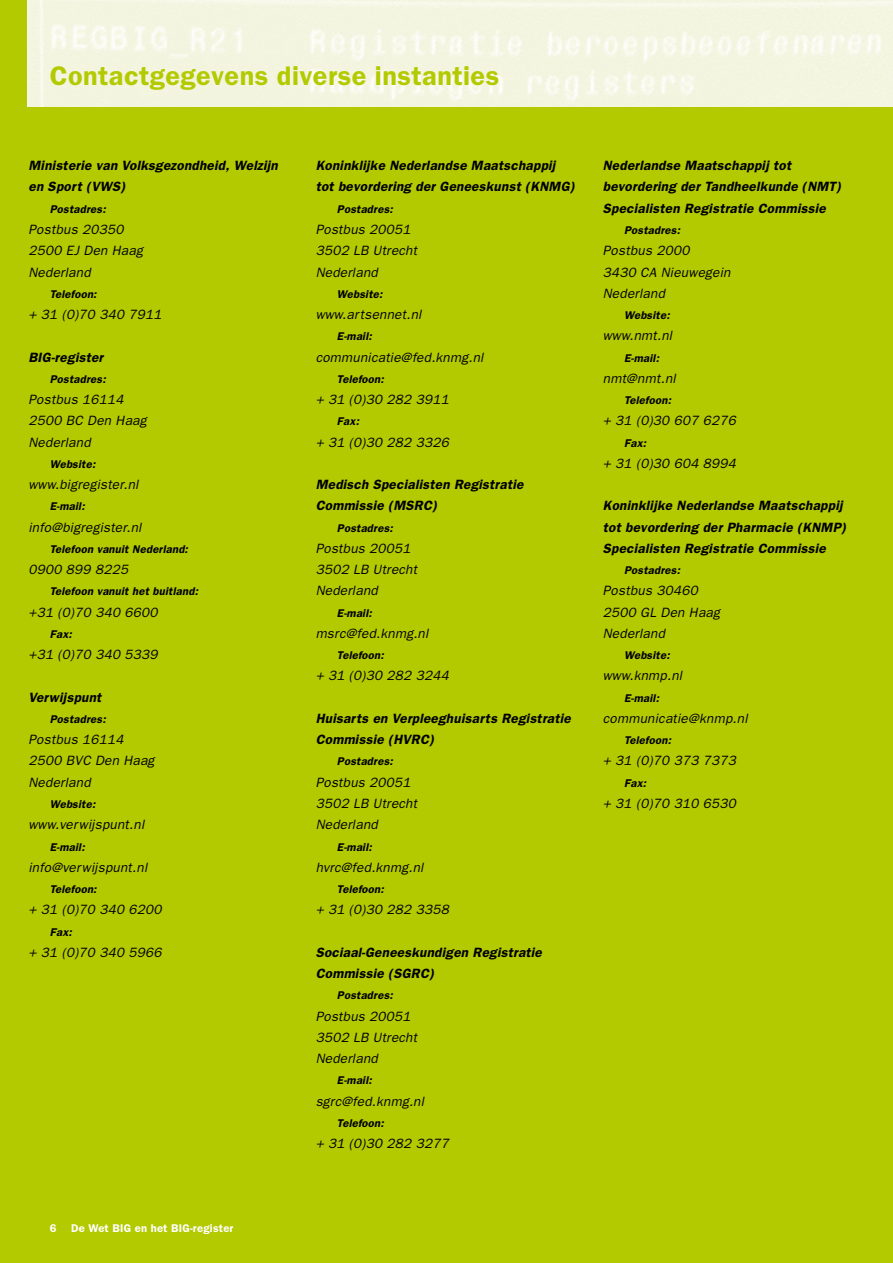
<style>
.page{position:relative;width:893px;height:1263px;background:#fff}
.page>*{position:absolute;margin:0;border:0;box-sizing:border-box;transform-origin:0 0}
.t1{font:600 27px "Franklin Gothic";letter-spacing:.02em;color:#b3ca00}
.t2{font:italic 13.5px/21.3px "Franklin Gothic";letter-spacing:.02em;color:#000}
.t3{font:italic 600 13.5px/21.3px "Franklin Gothic";letter-spacing:.02em;color:#000}
.t4{font:italic 600 11.25px "Franklin Gothic";letter-spacing:.02em;color:#000}
.t5{font:600 11.25px "Franklin Gothic";letter-spacing:.02em;color:#fff}
</style>
<div class="page">
<div style="left:0;top:0;width:892px;height:1263px;background:#b3ca00"></div>
<img style="left:27px;top:0;width:865px;height:106px">
<h1 class="t1" style="left:50px;top:66px;width:451px">Contactgegevens diverse instanties</h1>
<p class="t3" style="left:28px;top:156px;width:251px">Ministerie van Volksgezondheid, Welzijn en Sport (VWS)</p>
<p class="t4" style="left:50px;top:205px;width:58px">Postadres:</p>
<p class="t2" style="left:28px;top:220px;width:116px">Postbus 20350<br>2500 EJ Den Haag<br>Nederland</p>
<p class="t4" style="left:50px;top:290px;width:48px">Telefoon:</p>
<p class="t2" style="left:28px;top:305px;width:135px">+ 31 (0)70 340 7911</p>
<p class="t3" style="left:28px;top:348px;width:76px">BIG-register</p>
<p class="t4" style="left:50px;top:375px;width:58px">Postadres:</p>
<p class="t2" style="left:28px;top:390px;width:120px">Postbus 16114<br>2500 BC Den Haag<br>Nederland</p>
<p class="t4" style="left:50px;top:460px;width:47px">Website:</p>
<p class="t2" style="left:28px;top:475px;width:111px">www.bigregister.nl</p>
<p class="t4" style="left:50px;top:502px;width:36px">E-mail:</p>
<p class="t2" style="left:28px;top:518px;width:114px">info@bigregister.nl</p>
<p class="t4" style="left:50px;top:545px;width:140px">Telefoon vanuit Nederland:</p>
<p class="t2" style="left:28px;top:560px;width:101px">0900 899 8225</p>
<p class="t4" style="left:50px;top:587px;width:150px">Telefoon vanuit het buitland:</p>
<p class="t2" style="left:28px;top:603px;width:131px">+31 (0)70 340 6600</p>
<p class="t4" style="left:50px;top:630px;width:24px">Fax:</p>
<p class="t2" style="left:28px;top:645px;width:131px">+31 (0)70 340 5339</p>
<p class="t3" style="left:28px;top:688px;width:74px">Verwijspunt</p>
<p class="t4" style="left:50px;top:715px;width:58px">Postadres:</p>
<p class="t2" style="left:28px;top:730px;width:127px">Postbus 16114<br>2500 BVC Den Haag<br>Nederland</p>
<p class="t4" style="left:50px;top:800px;width:47px">Website:</p>
<p class="t2" style="left:28px;top:815px;width:117px">www.verwijspunt.nl</p>
<p class="t4" style="left:50px;top:843px;width:36px">E-mail:</p>
<p class="t2" style="left:28px;top:858px;width:120px">info@verwijspunt.nl</p>
<p class="t4" style="left:50px;top:885px;width:48px">Telefoon:</p>
<p class="t2" style="left:28px;top:900px;width:135px">+ 31 (0)70 340 6200</p>
<p class="t4" style="left:50px;top:928px;width:24px">Fax:</p>
<p class="t2" style="left:28px;top:943px;width:135px">+ 31 (0)70 340 5966</p>
<p class="t3" style="left:315px;top:156px;width:261px">Koninklijke Nederlandse Maatschappij tot bevordering der Geneeskunst (KNMG)</p>
<p class="t4" style="left:337px;top:205px;width:58px">Postadres:</p>
<p class="t2" style="left:315px;top:220px;width:103px">Postbus 20051<br>3502 LB Utrecht<br>Nederland</p>
<p class="t4" style="left:337px;top:290px;width:47px">Website:</p>
<p class="t2" style="left:315px;top:305px;width:107px">www.artsennet.nl</p>
<p class="t4" style="left:337px;top:332px;width:36px">E-mail:</p>
<p class="t2" style="left:315px;top:348px;width:169px">communicatie@fed.knmg.nl</p>
<p class="t4" style="left:337px;top:375px;width:48px">Telefoon:</p>
<p class="t2" style="left:315px;top:390px;width:135px">+ 31 (0)30 282 3911</p>
<p class="t4" style="left:337px;top:417px;width:24px">Fax:</p>
<p class="t2" style="left:315px;top:433px;width:135px">+ 31 (0)30 282 3326</p>
<p class="t3" style="left:315px;top:475px;width:209px">Medisch Specialisten Registratie<br>Commissie (MSRC)</p>
<p class="t4" style="left:337px;top:524px;width:58px">Postadres:</p>
<p class="t2" style="left:315px;top:539px;width:103px">Postbus 20051<br>3502 LB Utrecht<br>Nederland</p>
<p class="t4" style="left:337px;top:609px;width:36px">E-mail:</p>
<p class="t2" style="left:315px;top:624px;width:114px">msrc@fed.knmg.nl</p>
<p class="t4" style="left:337px;top:651px;width:48px">Telefoon:</p>
<p class="t2" style="left:315px;top:667px;width:135px">+ 31 (0)30 282 3244</p>
<p class="t3" style="left:315px;top:709px;width:257px">Huisarts en Verpleeghuisarts Registratie<br>Commissie (HVRC)</p>
<p class="t4" style="left:337px;top:757px;width:58px">Postadres:</p>
<p class="t2" style="left:315px;top:773px;width:103px">Postbus 20051<br>3502 LB Utrecht<br>Nederland</p>
<p class="t4" style="left:337px;top:843px;width:36px">E-mail:</p>
<p class="t2" style="left:315px;top:858px;width:109px">hvrc@fed.knmg.nl</p>
<p class="t4" style="left:337px;top:885px;width:48px">Telefoon:</p>
<p class="t2" style="left:315px;top:900px;width:135px">+ 31 (0)30 282 3358</p>
<p class="t3" style="left:315px;top:943px;width:228px">Sociaal-Geneeskundigen Registratie<br>Commissie (SGRC)</p>
<p class="t4" style="left:337px;top:991px;width:58px">Postadres:</p>
<p class="t2" style="left:315px;top:1007px;width:103px">Postbus 20051<br>3502 LB Utrecht<br>Nederland</p>
<p class="t4" style="left:337px;top:1076px;width:36px">E-mail:</p>
<p class="t2" style="left:315px;top:1092px;width:110px">sgrc@fed.knmg.nl</p>
<p class="t4" style="left:337px;top:1119px;width:48px">Telefoon:</p>
<p class="t2" style="left:315px;top:1134px;width:135px">+ 31 (0)30 282 3277</p>
<p class="t3" style="left:603px;top:156px;width:240px">Nederlandse Maatschappij tot bevordering der Tandheelkunde (NMT)<br>Specialisten Registratie Commissie</p>
<p class="t4" style="left:624px;top:226px;width:58px">Postadres:</p>
<p class="t2" style="left:603px;top:241px;width:129px">Postbus 2000<br>3430 CA Nieuwegein<br>Nederland</p>
<p class="t4" style="left:624px;top:311px;width:47px">Website:</p>
<p class="t2" style="left:603px;top:326px;width:71px">www.nmt.nl</p>
<p class="t4" style="left:624px;top:354px;width:36px">E-mail:</p>
<p class="t2" style="left:603px;top:369px;width:74px">nmt@nmt.nl</p>
<p class="t4" style="left:624px;top:396px;width:48px">Telefoon:</p>
<p class="t2" style="left:603px;top:411px;width:135px">+ 31 (0)30 607 6276</p>
<p class="t4" style="left:624px;top:439px;width:24px">Fax:</p>
<p class="t2" style="left:603px;top:454px;width:135px">+ 31 (0)30 604 8994</p>
<p class="t3" style="left:603px;top:496px;width:245px">Koninklijke Nederlandse Maatschappij tot bevordering der Pharmacie (KNMP)<br>Specialisten Registratie Commissie</p>
<p class="t4" style="left:624px;top:566px;width:58px">Postadres:</p>
<p class="t2" style="left:603px;top:582px;width:118px">Postbus 30460<br>2500 GL Den Haag<br>Nederland</p>
<p class="t4" style="left:624px;top:651px;width:47px">Website:</p>
<p class="t2" style="left:603px;top:667px;width:81px">www.knmp.nl</p>
<p class="t4" style="left:624px;top:694px;width:36px">E-mail:</p>
<p class="t2" style="left:603px;top:709px;width:146px">communicatie@knmp.nl</p>
<p class="t4" style="left:624px;top:736px;width:48px">Telefoon:</p>
<p class="t2" style="left:603px;top:752px;width:135px">+ 31 (0)70 373 7373</p>
<p class="t4" style="left:624px;top:779px;width:24px">Fax:</p>
<p class="t2" style="left:603px;top:794px;width:135px">+ 31 (0)70 310 6530</p>
<p class="t5" style="left:50px;top:1224px;width:8px">6</p>
<p class="t5" style="left:71px;top:1224px;width:164px">De Wet BIG en het BIG-register</p>
</div>
